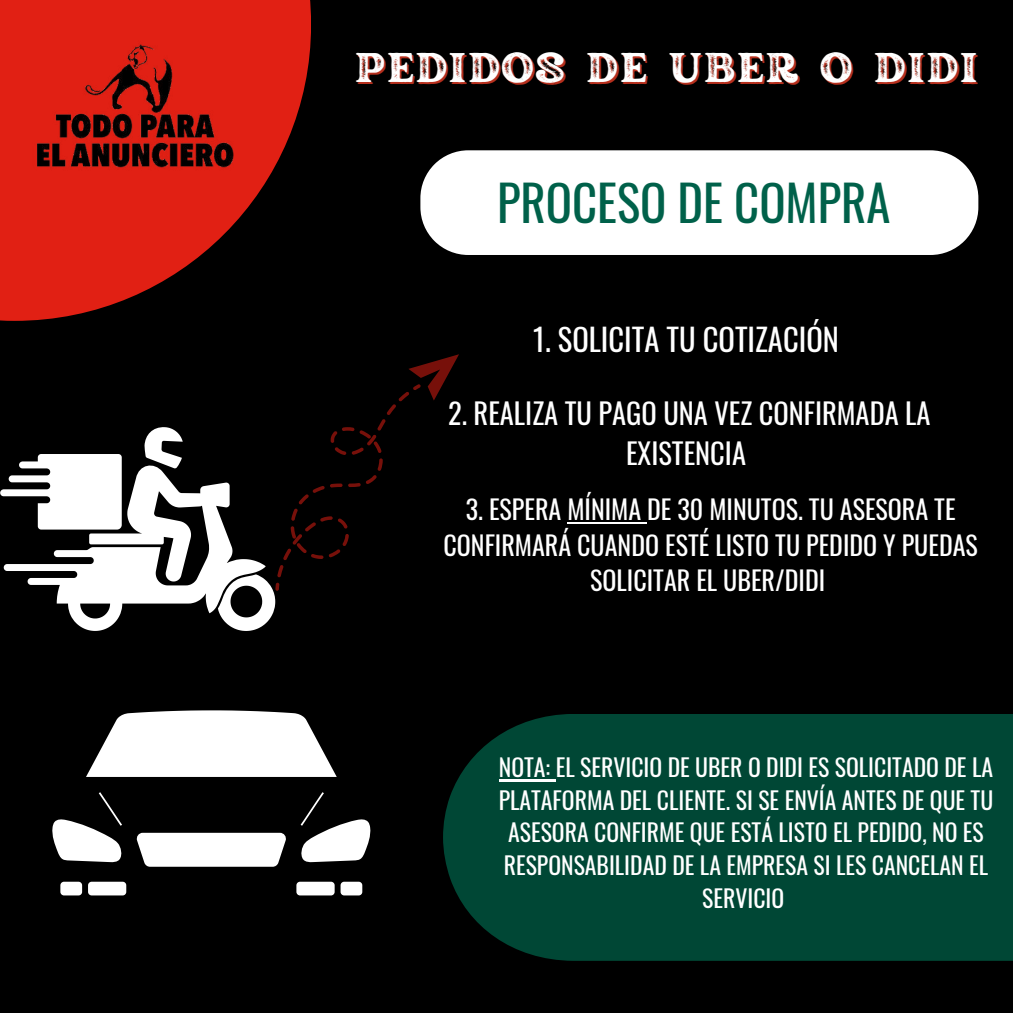
<style>
.page{position:relative;width:1013px;height:1013px;background:#fff}
.page>*{position:absolute;margin:0;border:0;box-sizing:border-box;transform-origin:0 0}
.t1{font:48.75px "Oswald";color:#00614a}
.t2{font:41.38px "Rundeck Texture";color:#fff}
.t3{font:30.5px "Oswald";color:#fff}
.t4{font:28.5px/39.4px "Oswald";color:#fff;text-align:center}
.t5{font:26px/35.6px "Oswald";color:#fff;text-align:center}
.t6{font:23.75px/32.6px "Oswald";color:#fff;text-align:center}
</style>
<div class="page">
<div style="left:0;top:0;width:1012px;height:1012px;background:#000"></div>
<img style="left:788px;top:960px;width:212px;height:1px">
<svg style="left:0;top:0;width:311px;height:321px;fill:#e12014"></svg>
<svg style="left:275px;top:354px;width:184px;height:236px"></svg>
<div style="left:420px;top:150px;width:558px;height:105px;background:#fff"></div>
<svg style="left:0;top:427px;width:275px;height:204px"></svg>
<svg style="left:60px;top:862px;width:303px;height:34px"></svg>
<svg style="left:300px;top:792px;width:71px;height:70px"></svg>
<svg style="left:52px;top:792px;width:70px;height:70px"></svg>
<svg style="left:136px;top:832px;width:151px;height:34px;background:#e9e9e9"></svg>
<div style="left:340px;top:881px;width:22px;height:14px;background:#fff;border-radius:4px"></div>
<div style="left:296px;top:881px;width:38px;height:14px;background:#fff;border-radius:4px"></div>
<div style="left:60px;top:881px;width:22px;height:14px;background:#fff;border-radius:4px"></div>
<div style="left:88px;top:881px;width:38px;height:14px;background:#fff;border-radius:4px"></div>
<svg style="left:86px;top:710px;width:251px;height:67px"></svg>
<div style="left:443px;top:714px;width:569px;height:246px;background:#004735"></div>
<hr style="left:567px;top:522px;width:80px;height:1px;background:#fff">
<hr style="left:499px;top:779px;width:57px;height:2px;background:#fff">
<img style="left:33px;top:0;width:202px;height:202px">
<h2 class="t2" style="left:354px;top:39px;width:626px">PEDIDOS DE UBER O DIDI</h2>
<h1 class="t1" style="left:497px;top:165px;width:395px">PROCESO DE COMPRA</h1>
<p class="t3" style="left:533px;top:315px;width:307px">1. SOLICITA TU COTIZACIÓN</p>
<p class="t4" style="left:448px;top:393px;width:484px">2. REALIZA TU PAGO UNA VEZ CONFIRMADA LA<br>EXISTENCIA</p>
<p class="t5" style="left:443px;top:490px;width:536px">3. ESPERA MÍNIMA DE 30 MINUTOS. TU ASESORA TE<br>CONFIRMARÁ CUANDO ESTÉ LISTO TU PEDIDO Y PUEDAS<br>SOLICITAR EL UBER/DIDI</p>
<p class="t6" style="left:498px;top:750px;width:496px">NOTA: EL SERVICIO DE UBER O DIDI ES SOLICITADO DE LA PLATAFORMA DEL CLIENTE. SI SE ENVÍA ANTES DE QUE TU ASESORA CONFIRME QUE ESTÁ LISTO EL PEDIDO, NO ES RESPONSABILIDAD DE LA EMPRESA SI LES CANCELAN EL SERVICIO</p>
</div>
